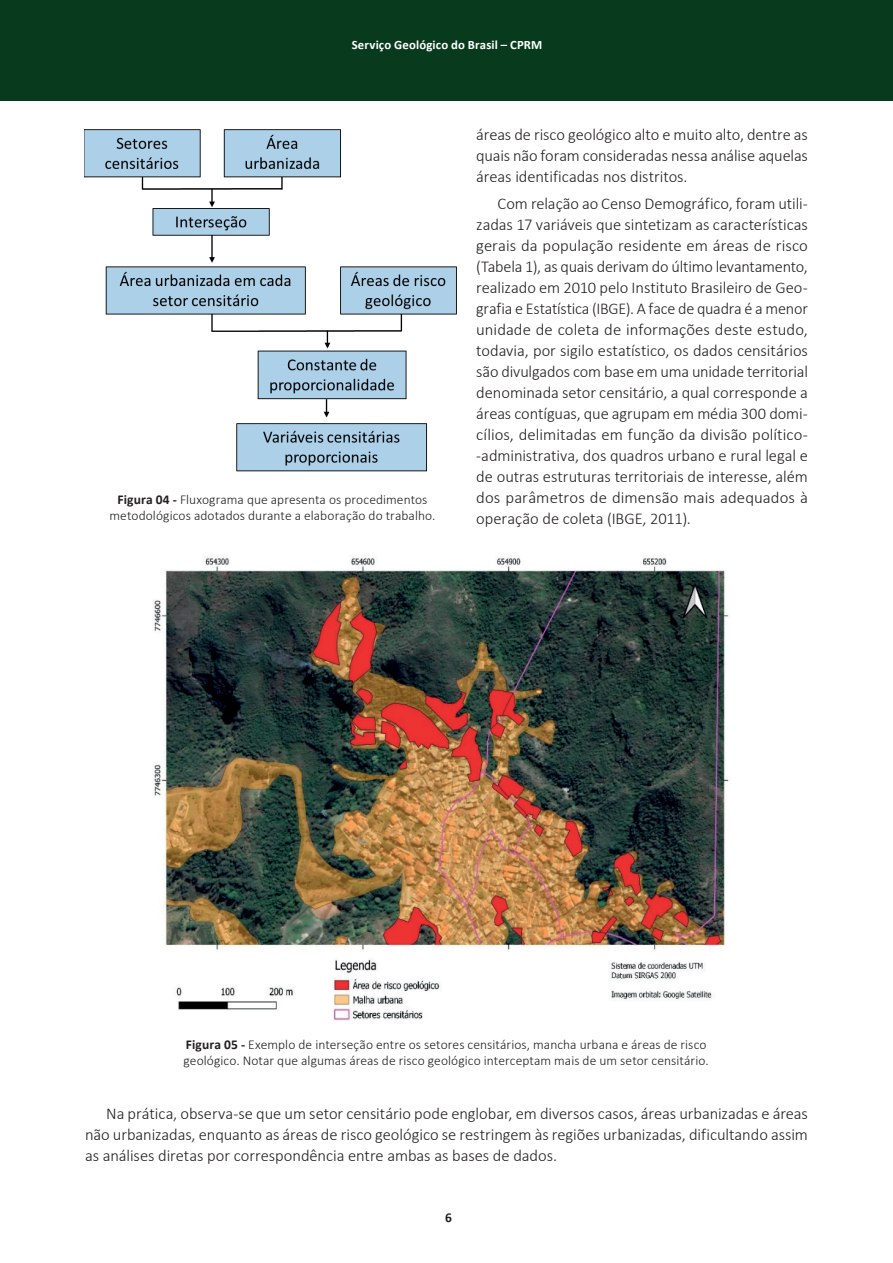
<style>
.page{position:relative;width:893px;height:1263px;background:#fff}
.page>*{position:absolute;margin:0;border:0;box-sizing:border-box;transform-origin:0 0}
.t1{font:300 16.5px/21px "Calibri";letter-spacing:-.005em;color:#231f20;text-align:justify}
.t2{font:300 13.5px/16.2px "Calibri";letter-spacing:.005em;color:#231f20;text-align:center}
.t3{font:700 13.5px "Calibri";color:#231f20}
.t4{font:700 12.75px "Calibri";letter-spacing:.015em;color:#fff}
.s1{font-weight:700}
</style>
<div class="page">
<div style="left:0;top:0;width:893px;height:100px;background:#083b1e"></div>
<img style="left:84px;top:129px;width:373px;height:343px">
<img style="left:153px;top:555px;width:576px;height:466px">
<p class="t4" style="left:352px;top:35px;width:192px">Serviço Geológico do Brasil – CPRM</p>
<p class="t2" style="left:110px;top:491px;width:327px"><span class="s1">Figura 04 -</span> Fluxograma que apresenta os procedimentos metodológicos adotados durante a elaboração do trabalho.</p>
<p class="t1" style="left:476px;top:124px;width:333px">áreas de risco geológico alto e muito alto, dentre as quais não foram consideradas nessa análise aquelas áreas identificadas nos distritos.</p>
<p class="t1" style="left:476px;top:193px;width:333px;text-indent:21px">Com relação ao Censo Demográfico, foram utili&shy;zadas 17 variáveis que sintetizam as características gerais da população residente em áreas de risco (Tabela 1), as quais derivam do último levantamento, realizado em 2010 pelo Instituto Brasileiro de Geo&shy;grafia e Estatística (IBGE). A face de quadra é a menor unidade de coleta de informações deste estudo, todavia, por sigilo estatístico, os dados censitários são divulgados com base em uma unidade territorial denominada setor censitário, a qual corresponde a áreas contíguas, que agrupam em média 300 domi&shy;cílios, delimitadas em função da divisão político--administrativa, dos quadros urbano e rural legal e de outras estruturas territoriais de interesse, além dos parâmetros de dimensão mais adequados à operação de coleta (IBGE, 2011).</p>
<p class="t2" style="left:184px;top:1036px;width:527px;text-align:left"><span class="s1">Figura 05 -</span> Exemplo de interseção entre os setores censitários, mancha urbana e áreas de risco geológico. Notar que algumas áreas de risco geológico interceptam mais de um setor censitário.</p>
<p class="t1" style="left:85px;top:1103px;width:724px;text-indent:21px">Na prática, observa-se que um setor censitário pode englobar, em diversos casos, áreas urbanizadas e áreas não urbanizadas, enquanto as áreas de risco geológico se restringem às regiões urbanizadas, dificultando assim as análises diretas por correspondência entre ambas as bases de dados.</p>
<p class="t3" style="left:445px;top:1208px;width:8px">6</p>
</div>
